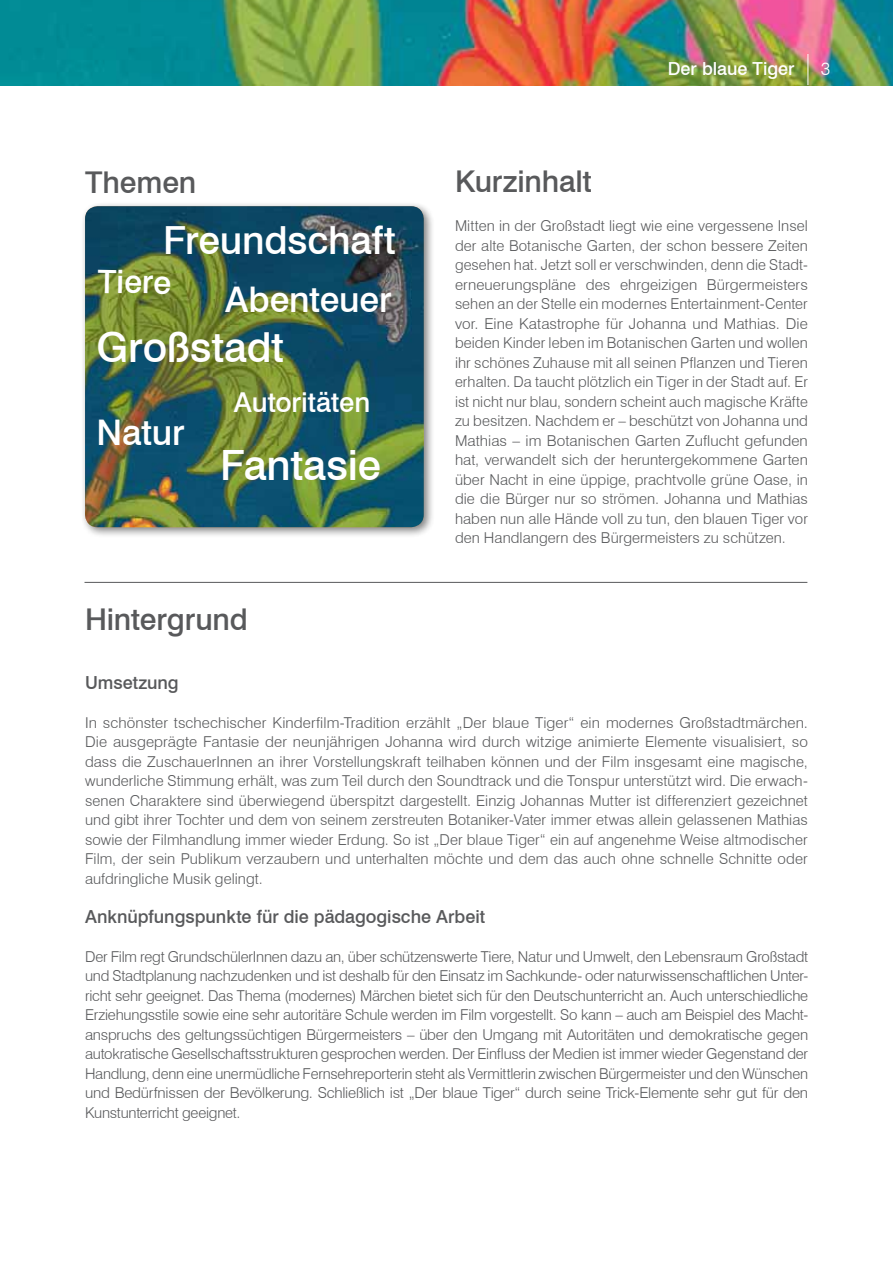
<style>
.page{position:relative;width:893px;height:1263px;background:#fff}
.page>*{position:absolute;margin:0;border:0;box-sizing:border-box;transform-origin:0 0}
.t1{font:500 41.7px "Swiss 721 BT";letter-spacing:-.005em;color:#fff}
.t2{font:500 41.4px "Swiss 721 BT";letter-spacing:-.005em;color:#fff}
.t3{font:500 38.85px "Swiss 721 BT";letter-spacing:-.005em;color:#fff}
.t4{font:500 35.4px "Swiss 721 BT";letter-spacing:-.005em;color:#fff}
.t5{font:500 32.4px "Swiss 721 BT";color:#fff}
.t6{font:500 30px "Swiss 721 BT";letter-spacing:-.005em;color:#58595b}
.t7{font:500 27.45px "Swiss 721 BT";letter-spacing:-.005em;color:#fff}
.t8{font:500 18px "Swiss 721 BT";letter-spacing:-.005em;color:#58595b}
.t9{font:500 18px "Swiss 721 BT";color:#fff}
.t10{font:300 18px "Swiss 721 BT";color:#fff}
.t11{font:300 15px/19.5px "Swiss 721 BT";color:#58595b;text-align:justify}
</style>
<div class="page">
<img style="left:0;top:0;width:893px;height:85px">
<hr style="left:807px;top:54px;width:1px;height:31px;background:#fff">
<div style="left:80px;top:201px;width:355px;height:337px;background:#000;opacity:.5"></div>
<img style="left:85px;top:206px;width:339px;height:321px">
<hr style="left:85px;top:582px;width:722px;height:1px;background:#58595b">
<h3 class="t6" style="left:85px;top:164px;width:113px">Themen</h3>
<h3 class="t3" style="left:163px;top:217px;width:234px">Freundschaft</h3>
<h3 class="t5" style="left:98px;top:261px;width:75px;rotate:1deg">Tiere</h3>
<h3 class="t4" style="left:225px;top:278px;width:168px">Abenteuer</h3>
<h2 class="t2" style="left:97px;top:322px;width:189px">Großstadt</h2>
<h3 class="t7" style="left:234px;top:386px;width:138px">Autoritäten</h3>
<h3 class="t4" style="left:97px;top:411px;width:90px">Natur</h3>
<h1 class="t1" style="left:220px;top:440px;width:162px">Fantasie</h1>
<p class="t9" style="left:668px;top:58px;width:128px">Der blaue Tiger</p>
<p class="t10" style="left:821px;top:58px;width:11px">3</p>
<h3 class="t6" style="left:455px;top:163px;width:138px">Kurzinhalt</h3>
<p class="t11" style="left:455px;top:216px;width:354px">Mitten in der Großstadt liegt wie eine vergessene Insel der alte Botanische Garten, der schon bessere Zeiten gesehen hat. Jetzt soll er verschwinden, denn die Stadt&shy;erneuerungspläne des ehrgeizigen Bürgermeisters sehen an der Stelle ein modernes Entertainment-Center vor. Eine Katastrophe für Johanna und Mathias. Die beiden Kinder leben im Botanischen Garten und wollen ihr schönes Zuhause mit all seinen Pflanzen und Tieren erhalten. Da taucht plötzlich ein Tiger in der Stadt auf. Er ist nicht nur blau, sondern scheint auch magische Kräfte zu besitzen. Nachdem er – beschützt von Johanna und Mathias – im Botanischen Garten Zuflucht gefunden hat, verwandelt sich der heruntergekommene Garten über Nacht in eine üppige, prachtvolle grüne Oase, in die die Bürger nur so strömen. Johanna und Mathias haben nun alle Hände voll zu tun, den blauen Tiger vor den Handlangern des Bürgermeisters zu schützen.</p>
<h3 class="t6" style="left:85px;top:601px;width:164px">Hintergrund</h3>
<p class="t8" style="left:85px;top:671px;width:95px">Umsetzung</p>
<p class="t11" style="left:85px;top:712px;width:724px">In schönster tschechischer Kinderfilm-Tradition erzählt „Der blaue Tiger“ ein modernes Großstadtmärchen.<br>Die ausgeprägte Fantasie der neunjährigen Johanna wird durch witzige animierte Elemente visualisiert, so dass die ZuschauerInnen an ihrer Vorstellungskraft teilhaben können und der Film insgesamt eine magische, wunderliche Stimmung erhält, was zum Teil durch den Soundtrack und die Tonspur unterstützt wird. Die erwach&shy;senen Charaktere sind überwiegend überspitzt dargestellt. Einzig Johannas Mutter ist differenziert gezeichnet und gibt ihrer Tochter und dem von seinem zerstreuten Botaniker-Vater immer etwas allein gelassenen Mathias sowie der Filmhandlung immer wieder Erdung. So ist „Der blaue Tiger“ ein auf angenehme Weise altmodischer Film, der sein Publikum verzaubern und unterhalten möchte und dem das auch ohne schnelle Schnitte oder aufdringliche Musik gelingt.</p>
<p class="t8" style="left:85px;top:905px;width:402px">Anknüpfungspunkte für die pädagogische Arbeit</p>
<p class="t11" style="left:85px;top:946px;width:725px">Der Film regt GrundschülerInnen dazu an, über schützenswerte Tiere, Natur und Umwelt, den Lebensraum Großstadt und Stadtplanung nachzudenken und ist deshalb für den Einsatz im Sachkunde- oder naturwissenschaftlichen Unter&shy;richt sehr geeignet. Das Thema (modernes) Märchen bietet sich für den Deutschunterricht an. Auch unterschiedliche Erziehungsstile sowie eine sehr autoritäre Schule werden im Film vorgestellt. So kann – auch am Beispiel des Macht&shy;anspruchs des geltungssüchtigen Bürgermeisters – über den Umgang mit Autoritäten und demokratische gegen autokratische Gesellschaftsstrukturen gesprochen werden. Der Einfluss der Medien ist immer wieder Gegenstand der Handlung, denn eine unermüdliche Fernsehreporterin steht als Vermittlerin zwischen Bürgermeister und den Wünschen und Bedürfnissen der Bevölkerung. Schließlich ist „Der blaue Tiger“ durch seine Trick-Elemente sehr gut für den Kunstunterricht geeignet.</p>
</div>
